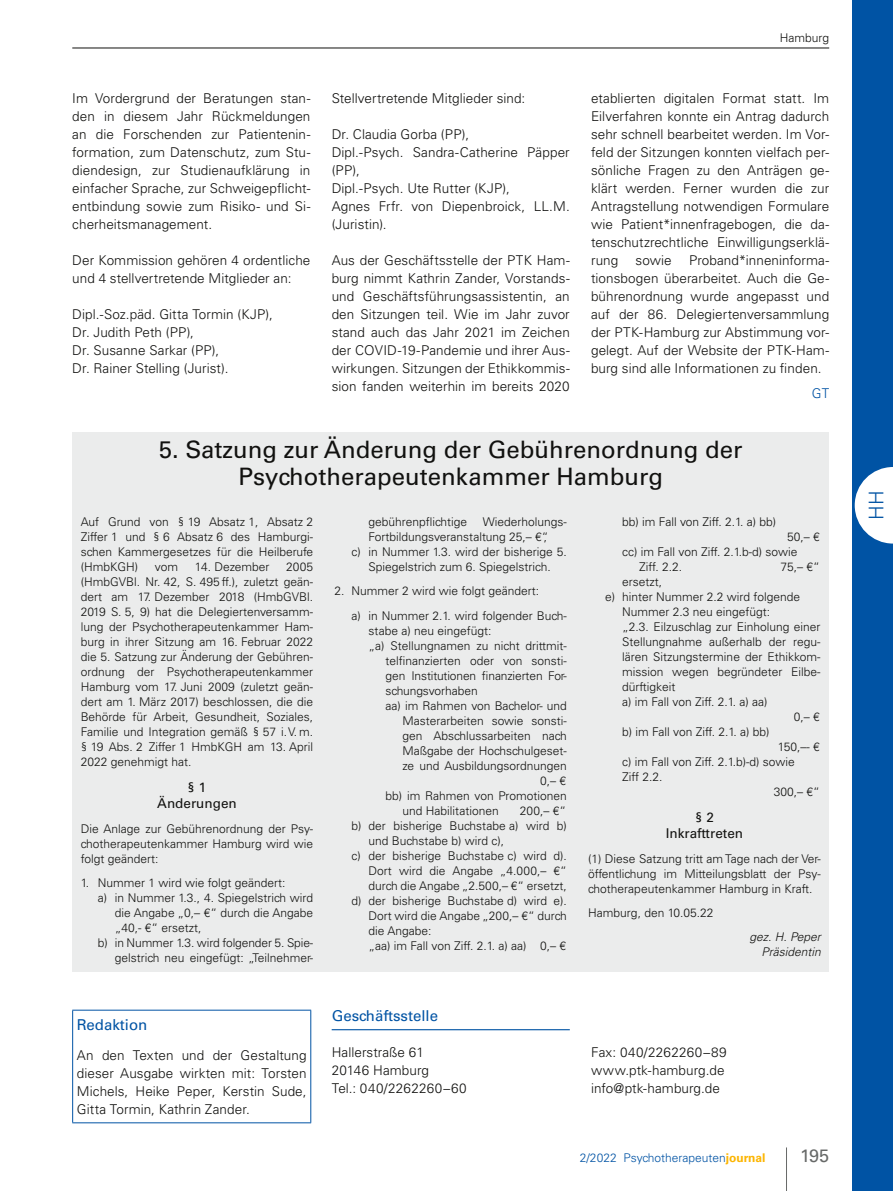
<style>
.page{position:relative;width:893px;height:1191px;background:#fff}
.page>*{position:absolute;margin:0;border:0;box-sizing:border-box;transform-origin:0 0}
.t1{font:24px/27px "Univers LT Std";color:#11110f;text-align:center}
.t2{font:300 20.25px "Univers LT Std";color:#0053a4}
.t3{font:18px "Univers LT Std";color:#676968}
.t4{font:15px "Univers LT Std";color:#0053a4}
.t5{font:300 13.5px/18px "Univers LT Std";letter-spacing:.005em;color:#11110f;text-align:justify}
.t6{font:13.5px/16.5px "Univers LT Std";color:#11110f;text-align:center}
.t7{font:300 13.5px "Univers LT Std";color:#0053a4}
.t8{font:300 12px/15px "Univers LT Std";color:#11110f;text-align:justify}
.t9{font:300 12px "Univers LT Std";color:#0053a4}
.t10{font:italic 300 12px/15px "Univers LT Std";color:#11110f;text-align:right}
.s1{font-weight:700;color:#fcb500}
</style>
<div class="page">
<hr style="left:332px;top:1029px;width:238px;height:1px;background:#0053a4">
<hr style="left:72px;top:1009px;width:239px;height:1px;background:#0053a4">
<hr style="left:72px;top:1010px;width:1px;height:112px;background:#0053a4">
<hr style="left:310px;top:1010px;width:1px;height:112px;background:#0053a4">
<hr style="left:72px;top:1122px;width:239px;height:1px;background:#0053a4">
<div style="left:72px;top:432px;width:757px;height:540px;background:#ebecec"></div>
<hr style="left:786px;top:1147px;width:1px;height:44px;background:#676968">
<div style="left:853px;top:0;width:40px;height:1191px;background:#0053a4"></div>
<hr style="left:72px;top:48px;width:757px;height:1px;background:#11110f">
<svg style="left:855px;top:467px;width:38px;height:76px"></svg>
<p class="t5" style="left:72px;top:89px;width:240px">Im Vordergrund der Beratungen stan&shy;den in diesem Jahr Rückmeldungen an die Forschenden zur Patientenin&shy;formation, zum Datenschutz, zum Stu&shy;diendesign, zur Studienaufklärung in einfacher Sprache, zur Schweigepflicht&shy;entbindung sowie zum Risiko- und Si&shy;cherheitsmanagement.</p>
<p class="t5" style="left:72px;top:251px;width:240px">Der Kommission gehören 4 ordentliche und 4 stellvertretende Mitglieder an:</p>
<p class="t5" style="left:72px;top:305px;width:202px;text-align:left">Dipl.-Soz.päd. Gitta Tormin (KJP),<br>Dr. Judith Peth (PP),<br>Dr. Susanne Sarkar (PP),<br>Dr. Rainer Stelling (Jurist).</p>
<p class="t5" style="left:332px;top:89px;width:195px">Stellvertretende Mitglieder sind:</p>
<p class="t5" style="left:332px;top:125px;width:240px;text-align:left">Dr. Claudia Gorba (PP),<br>Dipl.-Psych. Sandra-Catherine Päpper (PP),<br>Dipl.-Psych. Ute Rutter (KJP),<br>Agnes Frfr. von Diepenbroick, LL.M. (Juristin).</p>
<p class="t5" style="left:332px;top:251px;width:240px">Aus der Geschäftsstelle der PTK Ham&shy;burg nimmt Kathrin Zander, Vorstands&shy;und Geschäftsführungsassistentin, an den Sitzungen teil. Wie im Jahr zuvor stand auch das Jahr 2021 im Zeichen der COVID-19-Pandemie und ihrer Aus&shy;wirkungen. Sitzungen der Ethikkommis&shy;sion fanden weiterhin im bereits 2020</p>
<p class="t8" style="left:780px;top:30px;width:51px">Hamburg</p>
<p class="t5" style="left:591px;top:89px;width:240px">etablierten digitalen Format statt. Im Eilverfahren konnte ein Antrag dadurch sehr schnell bearbeitet werden. Im Vor&shy;feld der Sitzungen konnten vielfach per&shy;sönliche Fragen zu den Anträgen ge&shy;klärt werden. Ferner wurden die zur Antragstellung notwendigen Formulare wie Patient*innenfragebogen, die da&shy;tenschutzrechtliche Einwilligungserklä&shy;rung</p>
<p class="t5" style="left:591px;top:251px;width:240px;text-indent:98px">Proband*inneninforma&shy;tionsbogen überarbeitet. Auch die Ge&shy;bührenordnung wurde angepasst und auf der 86. Delegiertenversammlung der PTK-Hamburg zur Abstimmung vor&shy;gelegt. Auf der Website der PTK-Ham&shy;burg sind alle Informationen zu finden.</p>
<p class="t7" style="left:812px;top:385px;width:19px">GT</p>
<p class="t5" style="left:636px;top:251px;width:38px">sowie</p>
<h1 class="t1" style="left:159px;top:436px;width:585px">5. Satzung zur Änderung der Gebührenordnung der<br>Psychotherapeutenkammer Hamburg</h1>
<p class="t8" style="left:81px;top:514px;width:234px">Auf Grund von § 19 Absatz 1, Absatz 2<br>Ziffer 1 und § 6 Absatz 6 des Hamburgi&shy;schen Kammergesetzes für die Heilberufe (HmbKGH)</p>
<p class="t8" style="left:368px;top:514px;width:100px">gebührenpflichtige</p>
<p class="t8" style="left:483px;top:514px;width:86px">Wiederholungs-</p>
<p class="t8" style="left:368px;top:529px;width:181px">Fortbildungsveranstaltung 25,– €“,</p>
<p class="t8" style="left:351px;top:544px;width:217px">c) in Nummer 1.3. wird der bisherige 5.</p>
<p class="t8" style="left:368px;top:559px;width:184px">Spiegelstrich zum 6. Spiegelstrich.</p>
<p class="t8" style="left:351px;top:579px;width:217px;line-height:24.3px;text-indent:-17px">2. Nummer 2 wird wie folgt geändert:<br>a) in Nummer 2.1. wird folgender Buch-</p>
<p class="t8" style="left:368px;top:623px;width:124px">stabe a) neu eingefügt:</p>
<p class="t8" style="left:368px;top:638px;width:200px">„a) Stellungnamen zu nicht drittmit-</p>
<p class="t8" style="left:385px;top:653px;width:183px">telfinanzierten oder von sonsti-</p>
<p class="t8" style="left:385px;top:668px;width:183px">gen Institutionen finanzierten For-</p>
<p class="t8" style="left:385px;top:683px;width:94px">schungsvorhaben</p>
<p class="t8" style="left:385px;top:698px;width:183px">aa) im Rahmen von Bachelor- und</p>
<p class="t8" style="left:402px;top:713px;width:166px">Masterarbeiten sowie sonsti-</p>
<p class="t8" style="left:402px;top:728px;width:166px">gen Abschlussarbeiten nach</p>
<p class="t8" style="left:402px;top:743px;width:166px">Maßgabe der Hochschulgeset-</p>
<p class="t8" style="left:402px;top:758px;width:166px">ze und Ausbildungsordnungen</p>
<p class="t8" style="left:540px;top:773px;width:28px">0,– €</p>
<p class="t8" style="left:385px;top:788px;width:183px">bb) im Rahmen von Promotionen</p>
<p class="t8" style="left:402px;top:803px;width:98px">und Habilitationen</p>
<p class="t8" style="left:520px;top:803px;width:48px">200,– €“</p>
<p class="t8" style="left:351px;top:818px;width:217px">b) der bisherige Buchstabe a) wird b)</p>
<p class="t8" style="left:368px;top:833px;width:137px">und Buchstabe b) wird c),</p>
<p class="t8" style="left:351px;top:848px;width:217px">c) der bisherige Buchstabe c) wird d).</p>
<p class="t8" style="left:368px;top:863px;width:200px">Dort wird die Angabe „4.000,– €“</p>
<p class="t8" style="left:368px;top:878px;width:200px">durch die Angabe „2.500,– €“ ersetzt,</p>
<p class="t8" style="left:351px;top:893px;width:217px">d) der bisherige Buchstabe d) wird e).</p>
<p class="t8" style="left:368px;top:908px;width:200px">Dort wird die Angabe „200,– €“ durch</p>
<p class="t8" style="left:368px;top:923px;width:65px">die Angabe:</p>
<p class="t8" style="left:368px;top:938px;width:199px">„aa) im Fall von Ziff. 2.1. a) aa) 0,– €</p>
<p class="t8" style="left:622px;top:514px;width:156px">bb) im Fall von Ziff. 2.1. a) bb)</p>
<p class="t8" style="left:787px;top:529px;width:34px">50,– €</p>
<p class="t8" style="left:622px;top:544px;width:177px">cc) im Fall von Ziff. 2.1.b-d) sowie</p>
<p class="t8" style="left:639px;top:559px;width:44px">Ziff. 2.2.</p>
<p class="t8" style="left:781px;top:559px;width:41px">75,– €“</p>
<p class="t8" style="left:622px;top:574px;width:41px">ersetzt,</p>
<p class="t8" style="left:605px;top:589px;width:196px">e) hinter Nummer 2.2 wird folgende</p>
<p class="t8" style="left:622px;top:604px;width:150px">Nummer 2.3 neu eingefügt:</p>
<p class="t8" style="left:622px;top:619px;width:200px">„2.3. Eilzuschlag zur Einholung einer</p>
<p class="t8" style="left:622px;top:634px;width:200px">Stellungnahme außerhalb der regu-</p>
<p class="t8" style="left:622px;top:649px;width:200px">lären Sitzungstermine der Ethikkom-</p>
<p class="t8" style="left:622px;top:664px;width:200px">mission wegen begründeter Eilbe-</p>
<p class="t8" style="left:622px;top:679px;width:55px">dürftigkeit</p>
<p class="t8" style="left:622px;top:694px;width:147px">a) im Fall von Ziff. 2.1. a) aa)</p>
<p class="t8" style="left:794px;top:709px;width:28px">0,– €</p>
<p class="t8" style="left:622px;top:724px;width:149px">b) im Fall von Ziff. 2.1. a) bb)</p>
<p class="t8" style="left:778px;top:739px;width:44px">150,–- €</p>
<p class="t8" style="left:622px;top:754px;width:174px">c) im Fall von Ziff. 2.1.b)-d) sowie</p>
<p class="t8" style="left:622px;top:769px;width:42px">Ziff 2.2.</p>
<p class="t8" style="left:774px;top:784px;width:48px">300,– €“</p>
<p class="t6" style="left:666px;top:809px;width:79px">§ 2<br>Inkrafttreten</p>
<p class="t8" style="left:588px;top:851px;width:234px">(1) Diese Satzung tritt am Tage nach der Ver&shy;öffentlichung im Mitteilungsblatt der Psy&shy;chotherapeutenkammer Hamburg in Kraft.</p>
<p class="t8" style="left:588px;top:905px;width:127px">Hamburg, den 10.05.22</p>
<p class="t10" style="left:749px;top:930px;width:73px">gez. H. Peper<br>Präsidentin</p>
<p class="t8" style="left:155px;top:559px;width:25px">vom</p>
<p class="t8" style="left:195px;top:559px;width:76px">14. Dezember</p>
<p class="t8" style="left:81px;top:559px;width:234px;text-indent:206px">2005 (HmbGVBl. Nr. 42, S. 495 ff.), zuletzt geän&shy;dert am 17. Dezember 2018 (HmbGVBl.<br>2019 S. 5, 9) hat die Delegiertenversamm&shy;lung der Psychotherapeutenkammer Ham&shy;burg in ihrer Sitzung am 16. Februar 2022 die 5. Satzung zur Änderung der Gebühren&shy;ordnung der Psychotherapeutenkammer Hamburg vom 17. Juni 2009 (zuletzt geän&shy;dert am 1. März 2017) beschlossen, die die Behörde für Arbeit, Gesundheit, Soziales, Familie und Integration gemäß § 57 i.V. m. § 19 Abs. 2 Ziffer 1 HmbKGH am 13. April 2022 genehmigt hat.</p>
<p class="t6" style="left:157px;top:779px;width:81px">§ 1<br>Änderungen</p>
<p class="t8" style="left:81px;top:821px;width:234px">Die Anlage zur Gebührenordnung der Psy&shy;chotherapeutenkammer Hamburg wird wie folgt geändert:</p>
<p class="t8" style="left:81px;top:875px;width:206px">1. Nummer 1 wird wie folgt geändert:</p>
<p class="t8" style="left:98px;top:890px;width:217px">a) in Nummer 1.3., 4. Spiegelstrich wird</p>
<p class="t8" style="left:115px;top:905px;width:200px">die Angabe „0,– €“ durch die Angabe</p>
<p class="t8" style="left:115px;top:920px;width:88px">„40,- €“ ersetzt,</p>
<p class="t8" style="left:98px;top:935px;width:217px">b) in Nummer 1.3. wird folgender 5. Spie-</p>
<p class="t8" style="left:115px;top:950px;width:200px">gelstrich neu eingefügt: „Teilnehmer-</p>
<p class="t4" style="left:77px;top:1015px;width:72px">Redaktion</p>
<p class="t5" style="left:77px;top:1046px;width:231px">An den Texten und der Gestaltung dieser Ausgabe wirkten mit: Torsten Michels, Heike Peper, Kerstin Sude, Gitta Tormin, Kathrin Zander.</p>
<p class="t4" style="left:332px;top:1006px;width:108px">Geschäftsstelle</p>
<p class="t5" style="left:332px;top:1043px;width:137px;text-align:left">Hallerstraße 61<br>20146 Hamburg<br>Tel.: 040/2262260–60</p>
<p class="t5" style="left:591px;top:1043px;width:137px;text-align:left">Fax: 040/2262260–89 www.ptk-hamburg.de info@ptk-hamburg.de</p>
<p class="t9" style="left:580px;top:1150px;width:187px">2/2022 Psychotherapeuten<span class="s1">journal</span></p>
<h3 class="t3" style="left:800px;top:1144px;width:30px">195</h3>
<h2 class="t2" style="left:864px;top:520px;width:31px;rotate:-90deg">HH</h2>
</div>
